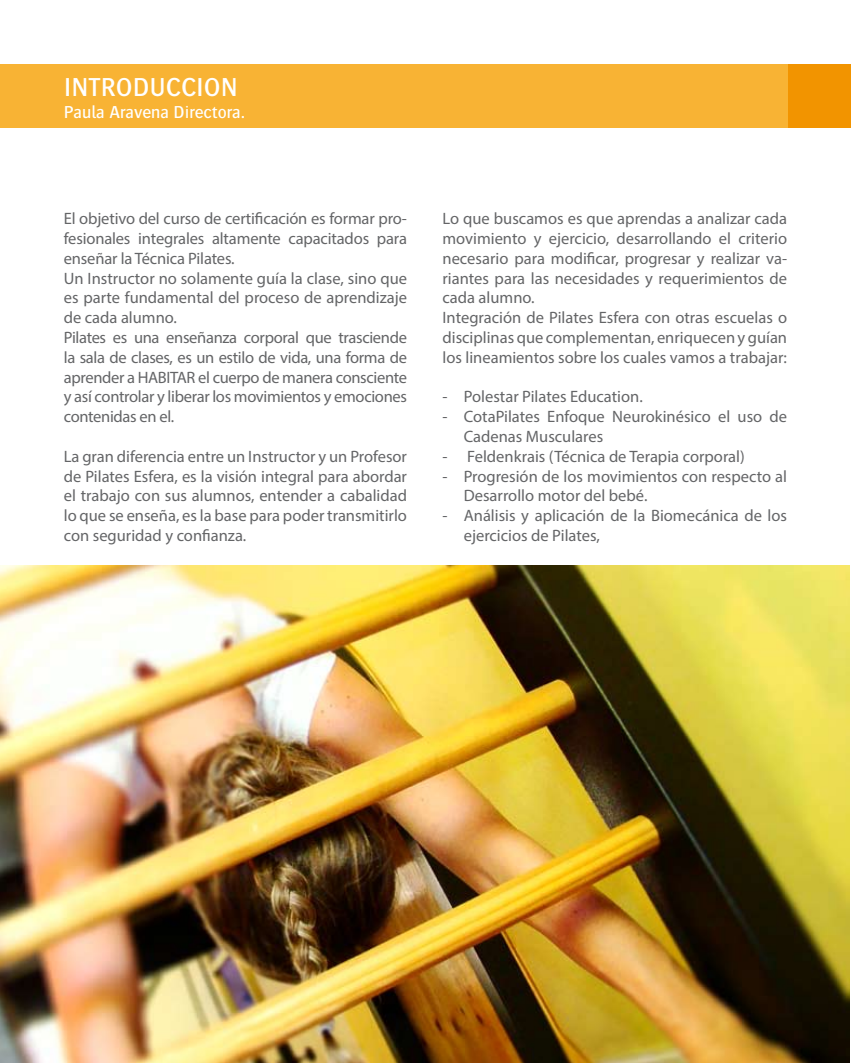
<style>
.page{position:relative;width:851px;height:1063px;background:#fff}
.page>*{position:absolute;margin:0;border:0;box-sizing:border-box;transform-origin:0 0}
.t1{font:500 27px "Bosis";color:#fff}
.t2{font:500 18px "Bosis";color:#fff}
.t3{font:16.5px/19.8px "Myriad Pro";color:#646567}
</style>
<div class="page">
<img style="left:0;top:566px;width:849px;height:497px">
<div style="left:0;top:64px;width:850px;height:64px;background:#f8b334"></div>
<div style="left:788px;top:64px;width:62px;height:64px;background:#f29400"></div>
<h1 class="t1" style="left:64px;top:73px;width:175px">INTRODUCCION</h1>
<p class="t2" style="left:64px;top:102px;width:182px">Paula Aravena Directora.</p>
<p class="t3" style="left:64px;top:208px;width:345px">El objetivo del curso de certificación es formar pro&shy;fesionales integrales altamente capacitados para enseñar la Técnica Pilates.<br>Un Instructor no solamente guía la clase, sino que es parte fundamental del proceso de aprendizaje de cada alumno.<br>Pilates es una enseñanza corporal que trasciende la sala de clases, es un estilo de vida, una forma de aprender a HABITAR el cuerpo de manera consciente y así controlar y liberar los movimientos y emociones contenidas en el.</p>
<p class="t3" style="left:64px;top:446px;width:344px;text-align:justify">La gran diferencia entre un Instructor y un Profesor de Pilates Esfera, es la visión integral para abordar el trabajo con sus alumnos, entender a cabalidad lo que se enseña, es la base para poder transmitirlo con seguridad y confianza.</p>
<p class="t3" style="left:442px;top:208px;width:346px">Lo que buscamos es que aprendas a analizar cada movimiento y ejercicio, desarrollando el criterio necesario para modificar, progresar y realizar va&shy;riantes para las necesidades y requerimientos de cada alumno.<br>Integración de Pilates Esfera con otras escuelas o disciplinas que complementan, enriquecen y guían los lineamientos sobre los cuales vamos a trabajar:</p>
<p class="t3" style="left:442px;top:387px;width:202px">- Polestar Pilates Education.</p>
<p class="t3" style="left:463px;top:406px;width:325px;text-indent:-21px">- CotaPilates Enfoque Neurokinésico el uso de<br>Cadenas Musculares</p>
<p class="t3" style="left:442px;top:446px;width:304px">- Feldenkrais (Técnica de Terapia corporal)</p>
<p class="t3" style="left:463px;top:466px;width:325px;text-indent:-21px">- Progresión de los movimientos con respecto al<br>Desarrollo motor del bebé.</p>
<p class="t3" style="left:463px;top:505px;width:325px;text-indent:-21px">- Análisis y aplicación de la Biomecánica de los ejercicios de Pilates,</p>
</div>
